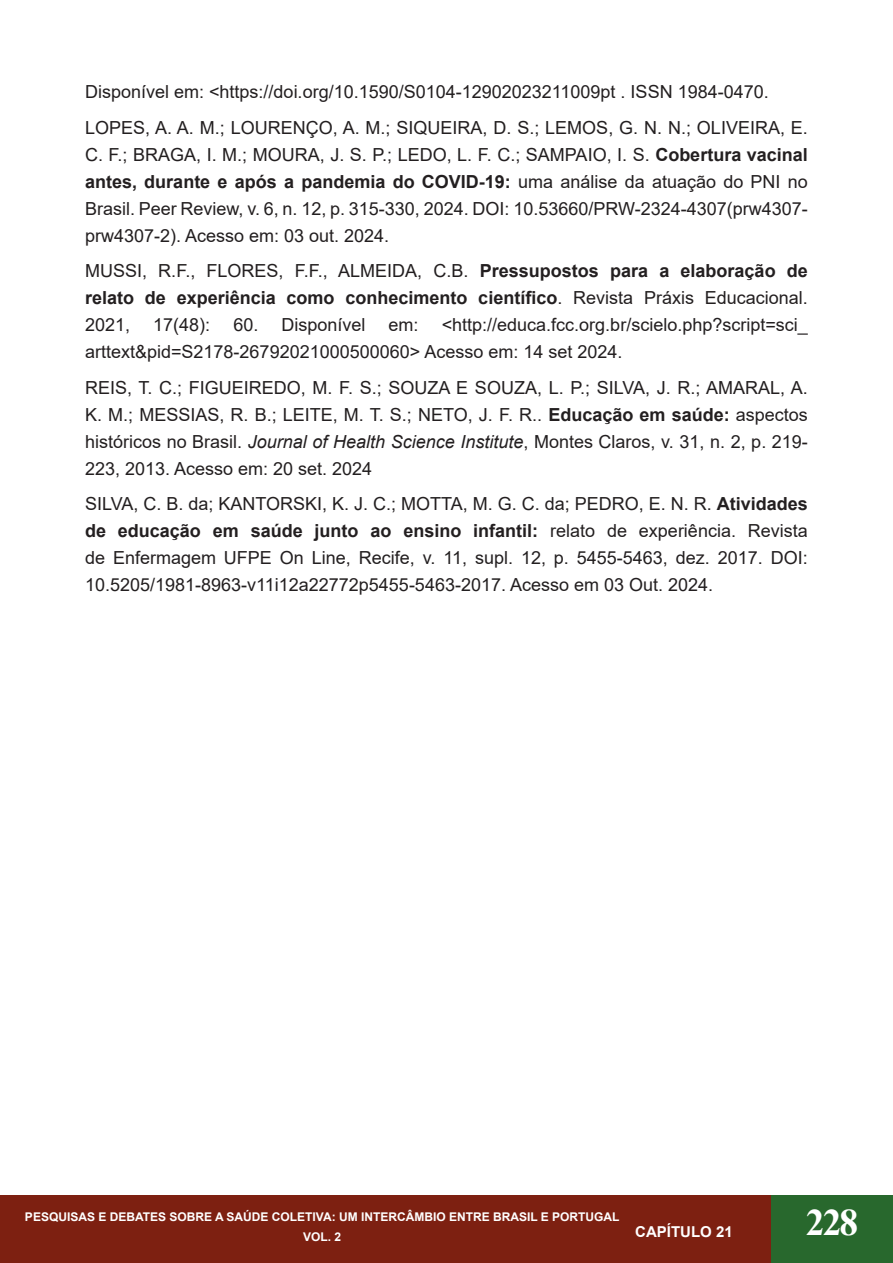
<style>
.page{position:relative;width:893px;height:1263px;background:#fff}
.page>*{position:absolute;margin:0;border:0;box-sizing:border-box;transform-origin:0 0}
.t1{font:700 37.5px "Times New Roman";color:#fff}
.t2{font:18px/27px "Arial";color:#231f20;text-align:justify}
.t3{font:700 18px/27px "Arial";color:#231f20;text-align:justify}
.t4{font:700 15px "Arial";color:#fff}
.t5{font:700 12px/20.2px "Arial";color:#fff;text-align:center}
.s1{font-weight:700}
.s2{font-weight:400}
.s3{font-style:italic}
</style>
<div class="page">
<div style="left:0;top:1196px;width:893px;height:67px;background:#7d2011"></div>
<div style="left:771px;top:1196px;width:122px;height:67px;background:#28682d"></div>
<p class="t2" style="left:85px;top:78px;width:685px">Disponível em: &lt;https://doi.org/10.1590/S0104-12902023211009pt . ISSN 1984-0470.</p>
<p class="t2" style="left:85px;top:114px;width:724px">LOPES, A. A. M.; LOURENÇO, A. M.; SIQUEIRA, D. S.; LEMOS, G. N. N.; OLIVEIRA, E.<br>C. F.; BRAGA, I. M.; MOURA, J. S. P.; LEDO, L. F. C.; SAMPAIO, I. S. <span class="s1">Cobertura vacinal antes, durante e após a pandemia do COVID-19:</span> uma análise da atuação do PNI no Brasil. Peer Review, v. 6, n. 12, p. 315-330, 2024. DOI: 10.53660/PRW-2324-4307(prw4307- prw4307-2). Acesso em: 03 out. 2024.</p>
<p class="t3" style="left:85px;top:258px;width:724px"><span class="s2">MUSSI, R.F., FLORES, F.F., ALMEIDA, C.B.</span> Pressupostos para a elaboração de relato de experiência como conhecimento científico<span class="s2">. Revista Práxis Educacional.<br>2021,</span></p>
<p class="t2" style="left:85px;top:311px;width:724px;text-indent:357px">&lt;http://educa.fcc.org.br/scielo.php?script=sci_ arttext&amp;pid=S2178-26792021000500060&gt; Acesso em: 14 set 2024.</p>
<p class="t2" style="left:85px;top:374px;width:724px">REIS, T. C.; FIGUEIREDO, M. F. S.; SOUZA E SOUZA, L. P.; SILVA, J. R.; AMARAL, A.<br>K. M.; MESSIAS, R. B.; LEITE, M. T. S.; NETO, J. F. R.. <span class="s1">Educação em saúde:</span> aspectos históricos no Brasil. <span class="s3">Journal of Health Science Institute</span>, Montes Claros, v. 31, n. 2, p. 219- 223, 2013. Acesso em: 20 set. 2024</p>
<p class="t2" style="left:85px;top:490px;width:724px">SILVA, C. B. da; KANTORSKI, K. J. C.; MOTTA, M. G. C. da; PEDRO, E. N. R. <span class="s1">Atividades de educação em saúde junto ao ensino infantil:</span> relato de experiência. Revista de Enfermagem UFPE On Line, Recife, v. 11, supl. 12, p. 5455-5463, dez. 2017. DOI:<br>10.5205/1981-8963-v11i12a22772p5455-5463-2017. Acesso em 03 Out. 2024.</p>
<p class="t2" style="left:153px;top:311px;width:59px">17(48):</p>
<p class="t2" style="left:233px;top:311px;width:134px">60. Disponível</p>
<p class="t2" style="left:389px;top:311px;width:32px">em:</p>
<p class="t5" style="left:25px;top:1207px;width:596px">PESQUISAS E DEBATES SOBRE A SAÚDE COLETIVA: UM INTERCÂMBIO ENTRE BRASIL E PORTUGAL<br>VOL. 2</p>
<p class="t4" style="left:635px;top:1221px;width:99px">CAPÍTULO 21</p>
<h1 class="t1" style="left:806px;top:1195px;width:54px">228</h1>
</div>
